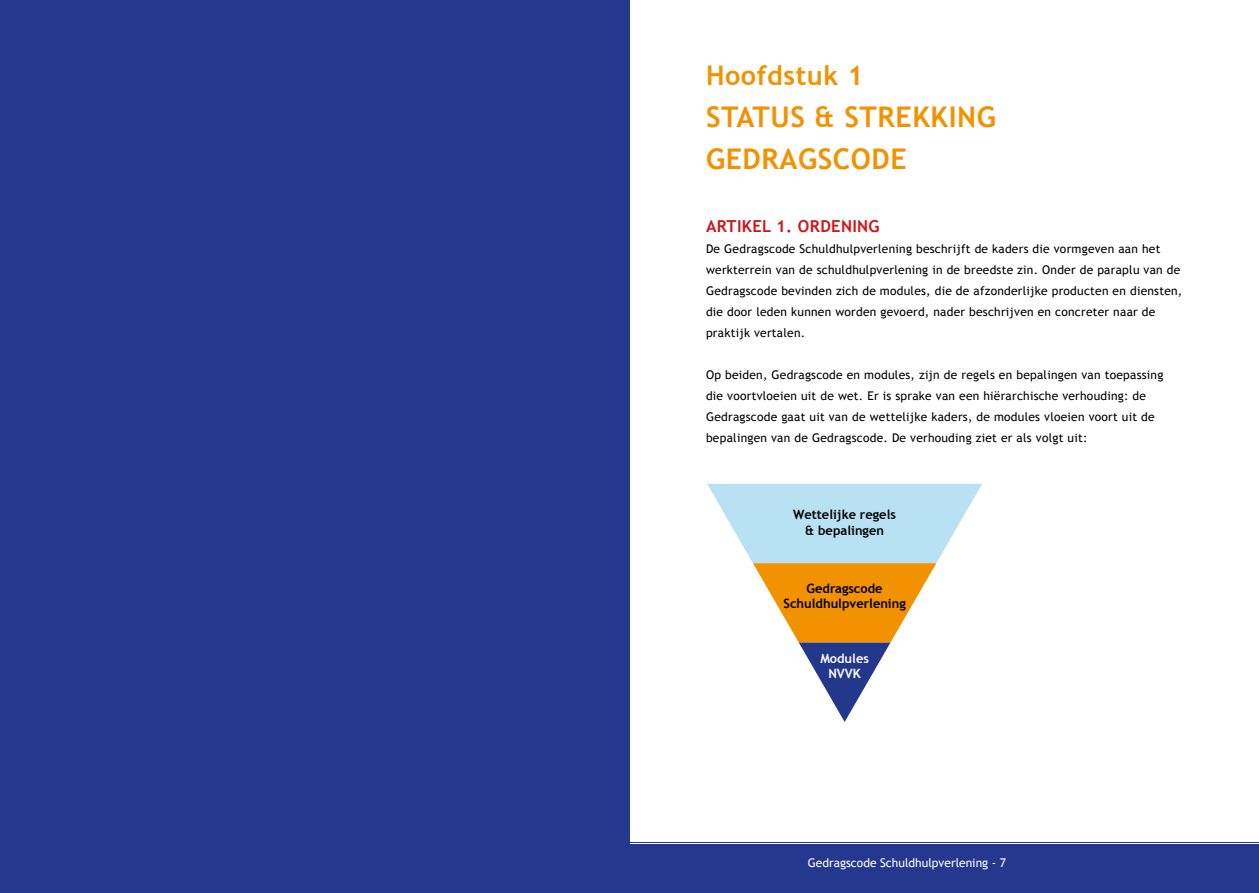
<style>
.page{position:relative;width:1259px;height:893px;background:#fff}
.page>*{position:absolute;margin:0;border:0;box-sizing:border-box;transform-origin:0 0}
.t1{font:700 28.5px/42px "Trebuchet MS";letter-spacing:.02em;color:#f39200}
.t2{font:700 27px "Trebuchet MS";letter-spacing:.02em;color:#f39200}
.t3{font:700 16.5px "Trebuchet MS";letter-spacing:.02em;color:#d01518}
.t4{font:700 12.9px/15.5px "Trebuchet MS";color:#000;text-align:center}
.t5{font:700 12.9px/15.5px "Trebuchet MS";color:#fff;text-align:center}
.t6{font:12px/21px "Trebuchet MS";letter-spacing:.02em;color:#000}
.t7{font:12px "Trebuchet MS";color:#fff}
</style>
<div class="page">
<div style="left:629px;top:844px;width:630px;height:49px;background:#24388d"></div>
<hr style="left:629px;top:842px;width:630px;height:1px;background:#24388d">
<svg style="left:707px;top:484px;width:275px;height:238px"></svg>
<div style="left:0;top:0;width:629px;height:893px;background:#24388d"></div>
<h2 class="t2" style="left:706px;top:58px;width:159px">Hoofdstuk 1</h2>
<h1 class="t1" style="left:706px;top:96px;width:291px">STATUS &amp; STREKKING<br>GEDRAGSCODE</h1>
<h3 class="t3" style="left:706px;top:216px;width:175px">ARTIKEL 1. ORDENING</h3>
<p class="t6" style="left:706px;top:238px;width:478px">De Gedragscode Schuldhulpverlening beschrijft de kaders die vormgeven aan het werkterrein van de schuldhulpverlening in de breedste zin. Onder de paraplu van de Gedragscode bevinden zich de modules, die de afzonderlijke producten en diensten, die door leden kunnen worden gevoerd, nader beschrijven en concreter naar de praktijk vertalen.</p>
<p class="t6" style="left:706px;top:364px;width:459px">Op beiden, Gedragscode en modules, zijn de regels en bepalingen van toepassing die voortvloeien uit de wet. Er is sprake van een hiërarchische verhouding: de Gedragscode gaat uit van de wettelijke kaders, de modules vloeien voort uit de bepalingen van de Gedragscode. De verhouding ziet er als volgt uit:</p>
<p class="t4" style="left:793px;top:507px;width:104px">Wettelijke regels &amp; bepalingen</p>
<p class="t4" style="left:783px;top:580px;width:124px">Gedragscode<br>Schuldhulpverlening</p>
<p class="t5" style="left:820px;top:650px;width:50px">Modules<br>NVVK</p>
<p class="t7" style="left:807px;top:855px;width:200px">Gedragscode Schuldhulpverlening - 7</p>
</div>
